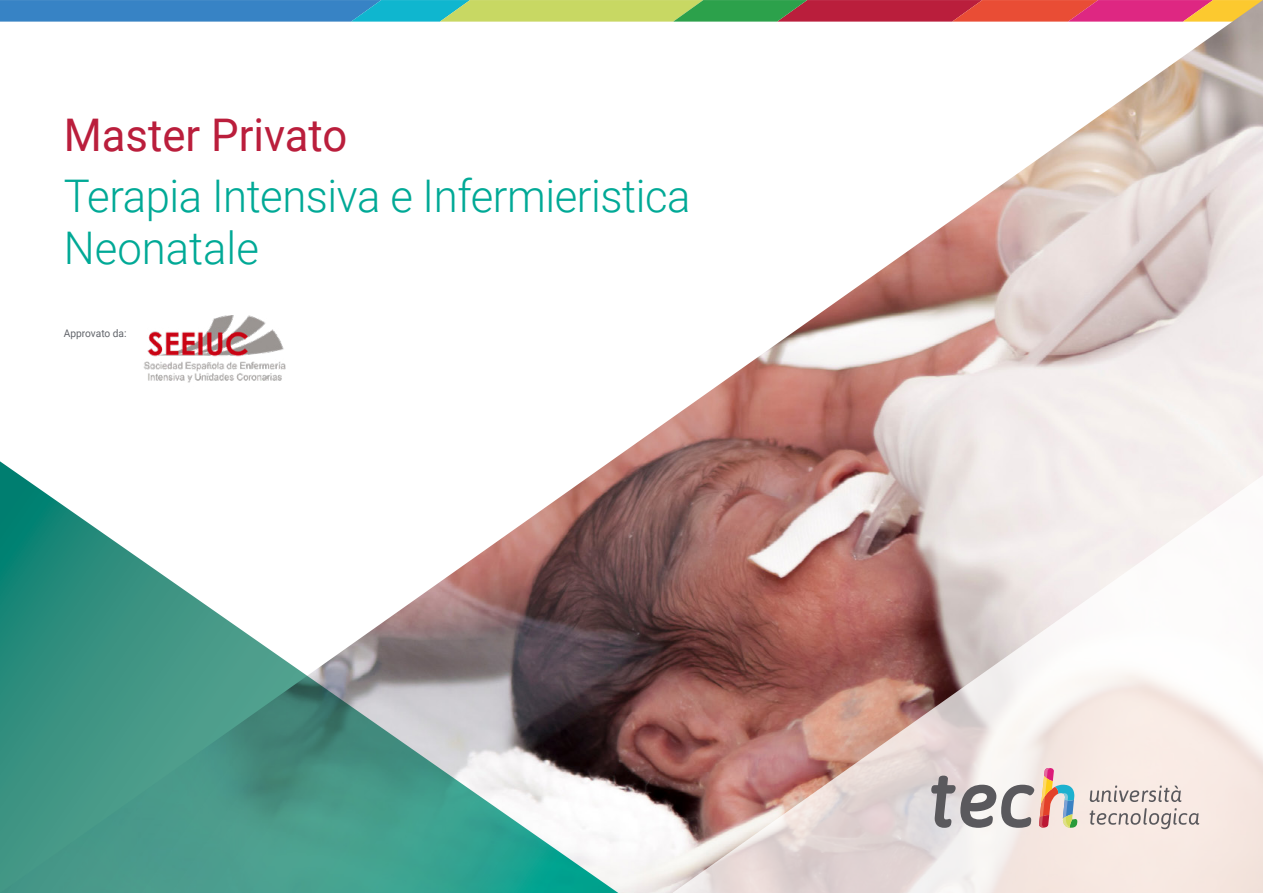
<style>
.page{position:relative;width:1263px;height:893px;background:#fff}
.page>*{position:absolute;margin:0;border:0;box-sizing:border-box;transform-origin:0 0}
.t1{font:300 45px/52.5px "Roboto";letter-spacing:-.01em;color:#00a996}
.t2{font:45px "Roboto";color:#ba1e3c}
.t3{font:10.5px "Roboto";color:#61646a}
</style>
<div class="page">
<img style="left:0;top:0;width:1263px;height:454px">
<svg style="left:0;top:446px;width:649px;height:447px"></svg>
<svg style="left:642px;top:454px;width:621px;height:439px"></svg>
<img style="left:135px;top:316px;width:160px;height:72px">
<svg style="left:1090px;top:785px;width:91px;height:17px"></svg>
<svg style="left:1090px;top:808px;width:109px;height:21px"></svg>
<svg style="left:931px;top:768px;width:146px;height:60px"></svg>
<p class="t2" style="left:64px;top:103px;width:285px">Master Privato</p>
<p class="t1" style="left:64px;top:168px;width:628px">Terapia Intensiva e Infermieristica<br>Neonatale</p>
<p class="t3" style="left:64px;top:326px;width:64px">Approvato da:</p>
</div>
